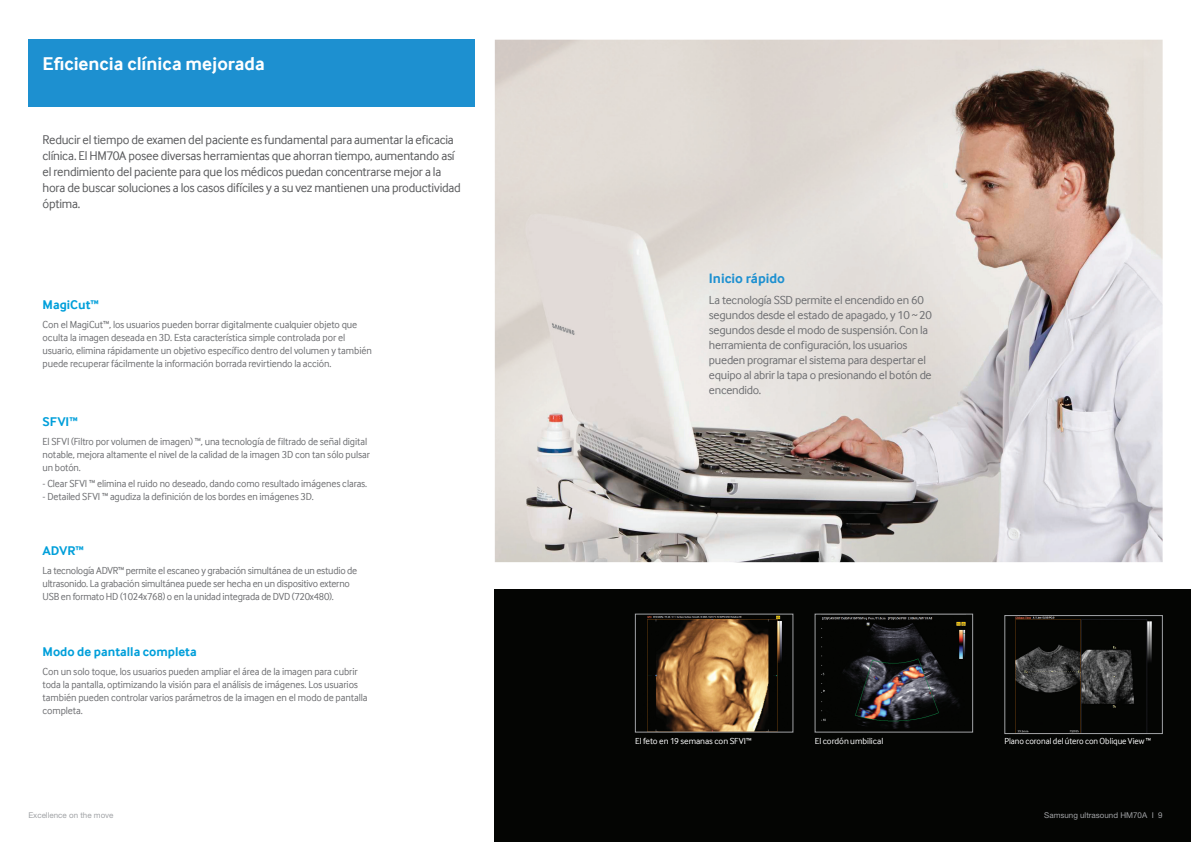
<style>
.page{position:relative;width:1191px;height:842px;background:#fff}
.page>*{position:absolute;margin:0;border:0;box-sizing:border-box;transform-origin:0 0}
.t1{font:700 19px "Samsung Inter Face";color:#fff}
.t2{font:700 14px "Samsung Inter Face";color:#1d90d0}
.t3{font:13px/16px "Samsung Inter Face";letter-spacing:-.02em;color:#57585a}
.t4{font:700 13px "Samsung Inter Face";color:#009fda}
.t5{font:12px/15px "Samsung Inter Face";letter-spacing:-.02em;color:#6c6d70}
.t6{font:10.5px/13px "Samsung Inter Face";letter-spacing:-.01em;color:#6c6d70;scale:.96 1}
.t7{font:10.5px/13px "Samsung Inter Face";letter-spacing:-.01em;color:#6c6d70;scale:.95 1}
.t8{font:9px "Samsung Inter Face";letter-spacing:-.005em;color:#fff}
.t9{font:9px "Samsung Inter Face";letter-spacing:-.005em;color:#fff;scale:.95 1}
.t10{font:8px "Helvetica Neue";color:#a1a3a6}
</style>
<div class="page">
<div style="left:495px;top:589px;width:696px;height:253px;background:#040503"></div>
<img style="left:647px;top:616px;width:135px;height:114px">
<img style="left:1015px;top:617px;width:136px;height:115px">
<div style="left:1004px;top:615px;width:158px;height:119px;border:1px solid #a1a3a6"></div>
<img style="left:822px;top:617px;width:143px;height:112px">
<div style="left:815px;top:614px;width:158px;height:118px;border:1px solid #a1a3a6"></div>
<img style="left:495px;top:40px;width:667px;height:522px">
<div style="left:28px;top:40px;width:447px;height:67px;background:#1d90d0"></div>
<p class="t1" style="left:43px;top:52px;width:224px">Eficiencia clínica mejorada</p>
<p class="t3" style="left:43px;top:131px;width:420px">Reducir el tiempo de examen del paciente es fundamental para aumentar la eficacia clínica. El HM70A posee diversas herramientas que ahorran tiempo, aumentando así el rendimiento del paciente para que los médicos puedan concentrarse mejor a la hora de buscar soluciones a los casos difíciles y a su vez mantienen una productividad óptima.</p>
<p class="t4" style="left:43px;top:297px;width:58px">MagiCut™</p>
<p class="t6" style="left:43px;top:318px;width:345px">Con el MagiCut™, los usuarios pueden borrar digitalmente cualquier objeto que oculta la imagen deseada en 3D. Esta característica simple controlada por el usuario, elimina rápidamente un objetivo específico dentro del volumen y también puede recuperar fácilmente la información borrada revirtiendo la acción.</p>
<p class="t4" style="left:43px;top:414px;width:37px">SFVI™</p>
<p class="t7" style="left:43px;top:435px;width:346px">El SFVI (Filtro por volumen de imagen) ™, una tecnología de filtrado de señal digital notable, mejora altamente el nivel de la calidad de la imagen 3D con tan sólo pulsar un botón.</p>
<p class="t7" style="left:43px;top:477px;width:343px">- Clear SFVI ™ elimina el ruido no deseado, dando como resultado imágenes claras.</p>
<p class="t7" style="left:43px;top:490px;width:287px">- Detailed SFVI ™ agudiza la definición de los bordes en imágenes 3D.</p>
<p class="t4" style="left:43px;top:543px;width:43px">ADVR™</p>
<p class="t7" style="left:43px;top:564px;width:333px">La tecnología ADVR™ permite el escaneo y grabación simultánea de un estudio de ultrasonido. La grabación simultánea puede ser hecha en un dispositivo externo<br>USB en formato HD (1024x768) o en la unidad integrada de DVD (720x480).</p>
<p class="t4" style="left:43px;top:644px;width:156px">Modo de pantalla completa</p>
<p class="t6" style="left:43px;top:665px;width:340px">Con un solo toque, los usuarios pueden ampliar el área de la imagen para cubrir toda la pantalla, optimizando la visión para el análisis de imágenes. Los usuarios también pueden controlar varios parámetros de la imagen en el modo de pantalla completa.</p>
<p class="t2" style="left:709px;top:270px;width:78px">Inicio rápido</p>
<p class="t5" style="left:709px;top:292px;width:224px">La tecnología SSD permite el encendido en 60 segundos desde el estado de apagado, y 10 ~ 20 segundos desde el modo de suspensión. Con la herramienta de configuración, los usuarios pueden programar el sistema para despertar el equipo al abrir la tapa o presionando el botón de encendido.</p>
<p class="t8" style="left:635px;top:736px;width:118px">El feto en 19 semanas con SFVI™</p>
<p class="t8" style="left:815px;top:736px;width:70px">El cordón umbilical</p>
<p class="t9" style="left:1004px;top:736px;width:156px">Plano coronal del útero con Oblique View ™</p>
<p class="t10" style="left:28px;top:811px;width:87px">Excellence on the move</p>
<p class="t10" style="left:1044px;top:811px;width:120px">Samsung ultrasound HM70A I 9</p>
</div>
